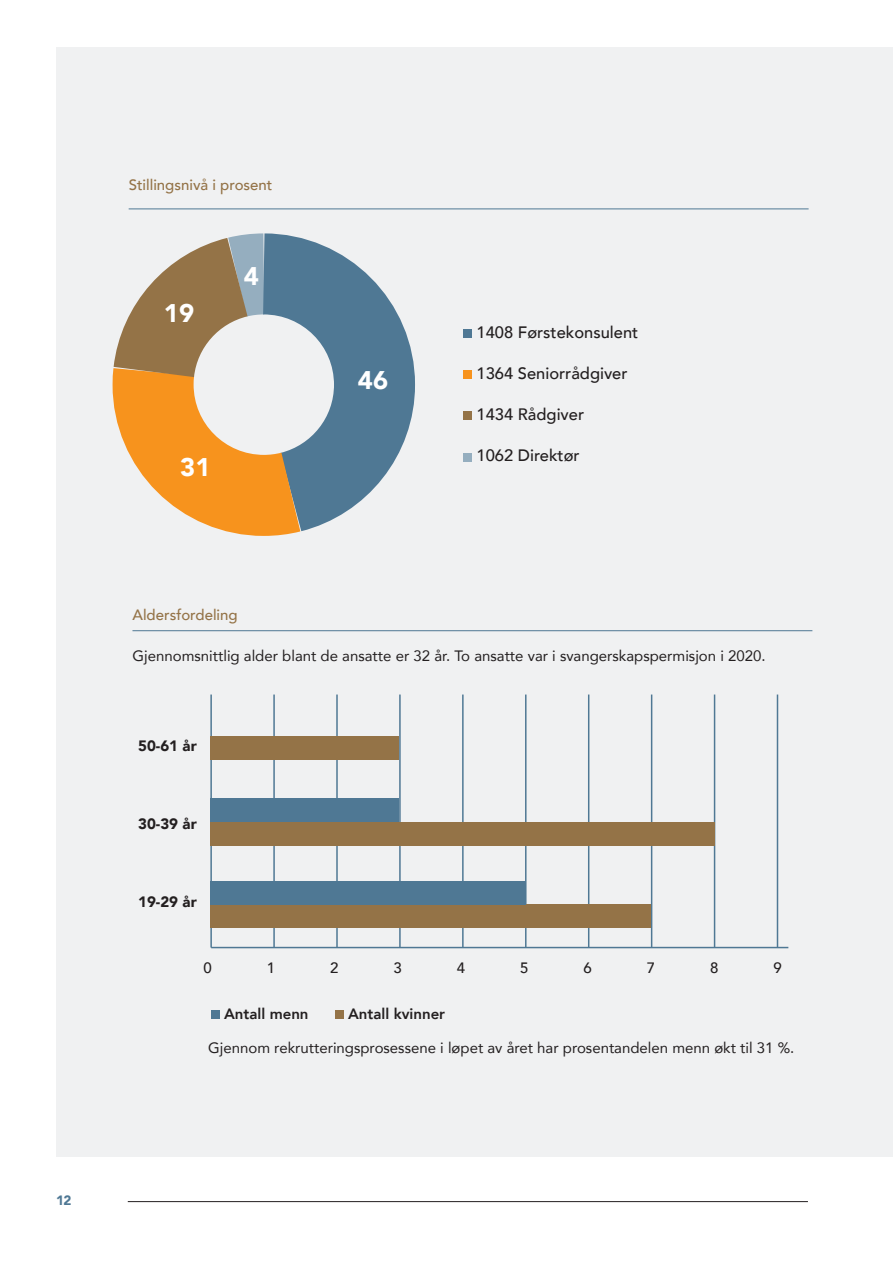
<style>
.page{position:relative;width:893px;height:1263px;background:#fff}
.page>*{position:absolute;margin:0;border:0;box-sizing:border-box;transform-origin:0 0}
.t1{font:900 25.5px "Avenir";color:#fff}
.t2{font:500 16.5px "Avenir";color:#231f20}
.t3{font:15px "Avenir";color:#231f20}
.t4{font:500 15px "Avenir";color:#947347}
.t5{font:800 15px "Avenir";color:#231f20}
.t6{font:900 15px "Avenir";color:#231f20}
.t7{font:500 15px "Avenir";color:#231f20}
.t8{font:900 13.5px "Avenir";color:#4f7894}
</style>
<div class="page">
<hr style="left:128px;top:1201px;width:680px;height:1px;background:#231f20">
<div style="left:56px;top:47px;width:837px;height:1110px;background:#f0f1f2"></div>
<hr style="left:210px;top:694px;width:2px;height:253px;background:#4f7894">
<hr style="left:273px;top:694px;width:2px;height:253px;background:#4f7894">
<hr style="left:336px;top:694px;width:2px;height:253px;background:#4f7894">
<hr style="left:399px;top:694px;width:2px;height:253px;background:#4f7894">
<hr style="left:462px;top:694px;width:2px;height:253px;background:#4f7894">
<hr style="left:525px;top:694px;width:1px;height:253px;background:#4f7894">
<hr style="left:588px;top:694px;width:1px;height:253px;background:#4f7894">
<hr style="left:651px;top:694px;width:1px;height:253px;background:#4f7894">
<hr style="left:714px;top:694px;width:1px;height:253px;background:#4f7894">
<hr style="left:777px;top:694px;width:1px;height:253px;background:#4f7894">
<div style="left:210px;top:736px;width:189px;height:24px;background:#947347"></div>
<div style="left:210px;top:822px;width:505px;height:23px;background:#947347"></div>
<div style="left:210px;top:904px;width:441px;height:24px;background:#947347"></div>
<div style="left:210px;top:798px;width:189px;height:24px;background:#4f7894"></div>
<div style="left:210px;top:881px;width:316px;height:23px;background:#4f7894"></div>
<div style="left:211px;top:1010px;width:9px;height:8px;background:#4f7894"></div>
<div style="left:335px;top:1010px;width:9px;height:8px;background:#947347"></div>
<hr style="left:132px;top:630px;width:680px;height:1px;background:#4f7894">
<svg style="left:335px;top:208px;width:120px;height:261px"></svg>
<svg style="left:134px;top:282px;width:255px;height:254px"></svg>
<svg style="left:112px;top:208px;width:223px;height:254px"></svg>
<div style="left:463px;top:329px;width:9px;height:8px;background:#4f7894"></div>
<div style="left:463px;top:370px;width:9px;height:9px;background:#f7931d"></div>
<div style="left:463px;top:411px;width:9px;height:9px;background:#947347"></div>
<div style="left:463px;top:453px;width:9px;height:8px;background:#95aebf"></div>
<hr style="left:129px;top:209px;width:680px;height:1px;background:#4f7894">
<hr style="left:211px;top:947px;width:577px;height:1px;background:#4f7894">
<p class="t8" style="left:56px;top:1189px;width:17px">12</p>
<p class="t4" style="left:129px;top:172px;width:145px">Stillingsnivå i prosent</p>
<p class="t1" style="left:164px;top:291px;width:32px">19</p>
<p class="t1" style="left:244px;top:254px;width:17px">4</p>
<p class="t1" style="left:180px;top:445px;width:32px">31</p>
<p class="t1" style="left:358px;top:359px;width:32px">46</p>
<p class="t2" style="left:477px;top:317px;width:163px">1408 Førstekonsulent</p>
<p class="t2" style="left:477px;top:359px;width:152px">1364 Seniorrådgiver</p>
<p class="t2" style="left:477px;top:400px;width:109px">1434 Rådgiver</p>
<p class="t2" style="left:477px;top:441px;width:105px">1062 Direktør</p>
<p class="t4" style="left:132px;top:602px;width:107px">Aldersfordeling</p>
<p class="t3" style="left:132px;top:644px;width:635px">Gjennomsnittlig alder blant de ansatte er 32 år. To ansatte var i svangerskapspermisjon i 2020.</p>
<p class="t6" style="left:138px;top:733px;width:60px">50-61 år</p>
<p class="t6" style="left:138px;top:811px;width:60px">30-39 år</p>
<p class="t6" style="left:138px;top:889px;width:60px">19-29 år</p>
<p class="t7" style="left:203px;top:955px;width:10px">0</p>
<p class="t7" style="left:267px;top:955px;width:10px">1</p>
<p class="t7" style="left:330px;top:955px;width:10px">2</p>
<p class="t7" style="left:393px;top:955px;width:10px">3</p>
<p class="t7" style="left:457px;top:955px;width:10px">4</p>
<p class="t7" style="left:520px;top:955px;width:10px">5</p>
<p class="t7" style="left:583px;top:955px;width:10px">6</p>
<p class="t7" style="left:647px;top:955px;width:10px">7</p>
<p class="t7" style="left:710px;top:955px;width:10px">8</p>
<p class="t7" style="left:773px;top:955px;width:10px">9</p>
<p class="t5" style="left:224px;top:1002px;width:86px">Antall menn</p>
<p class="t5" style="left:348px;top:1002px;width:98px">Antall kvinner</p>
<p class="t3" style="left:208px;top:1036px;width:588px">Gjennom rekrutteringsprosessene i løpet av året har prosentandelen menn økt til 31 %.</p>
</div>
